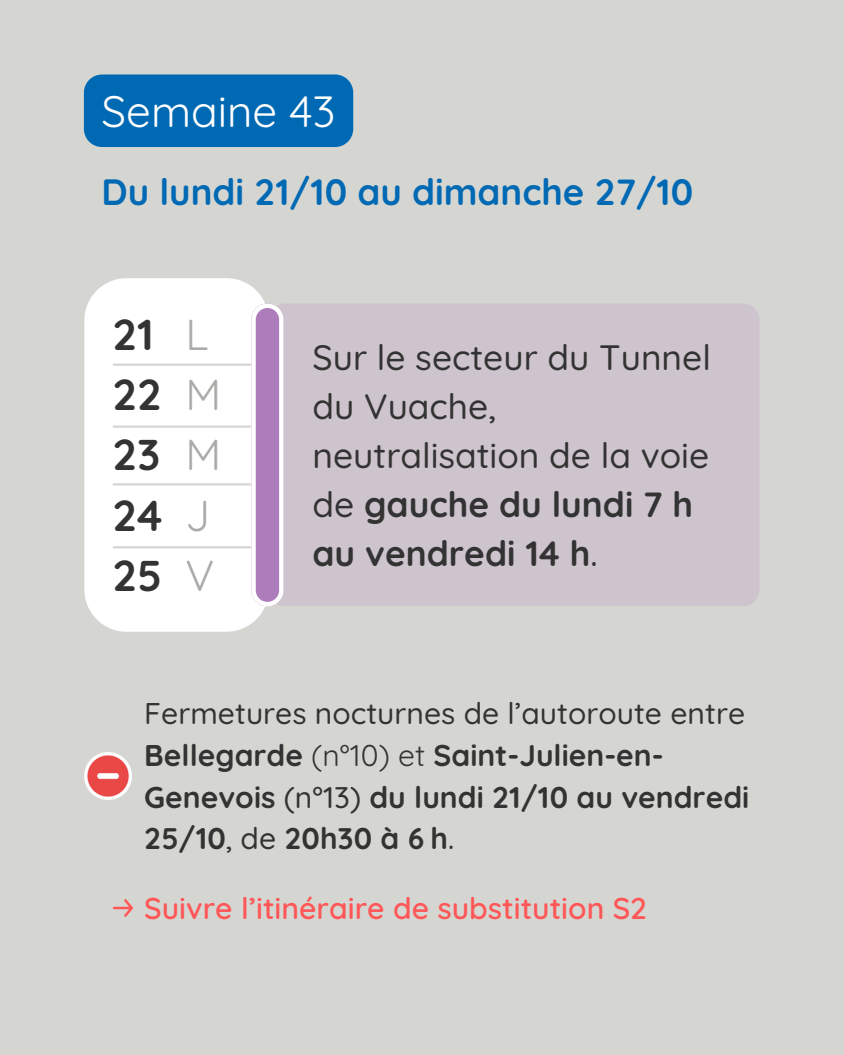
<style>
.page{position:relative;width:844px;height:1055px;background:#d5d6d2}
.page>*{position:absolute;margin:0;border:0;box-sizing:border-box;transform-origin:0 0}
.t1{font:43.95px "Quicksand";color:#fff}
.t2{font:700 43.35px/60.2px "Quicksand";color:#333}
.t3{font:43.35px/60.2px "Quicksand";color:#aaaba8}
.t4{font:700 36.6px "Quicksand";color:#0069b4}
.t5{font:500 35.25px/48.9px "Quicksand";color:#333}
.t6{font:700 30px/41.6px "Quicksand";color:#333}
.t7{font:600 30px "Quicksand";color:#ff5757}
.s1{font-weight:700}
.s2{font-weight:500}
.s3{font-weight:400}
</style>
<div class="page">
<div style="left:84px;top:74px;width:269px;height:73px;background:#0069b4;border-radius:18px"></div>
<div style="left:84px;top:278px;width:185px;height:353px;background:#fff;border-radius:42px"></div>
<hr style="left:114px;top:363px;width:153px;height:3px;background:#d5d6d2">
<hr style="left:114px;top:425px;width:153px;height:3px;background:#d5d6d2">
<hr style="left:114px;top:483px;width:153px;height:2px;background:#d5d6d2">
<hr style="left:114px;top:546px;width:153px;height:2px;background:#d5d6d2">
<div style="left:269px;top:303px;width:490px;height:303px;background:#cdc4cd;border-radius:17px"></div>
<svg style="left:251px;top:303px;width:33px;height:303px;background:#c5a3cf"></svg>
<img style="left:84px;top:753px;width:47px;height:46px">
<svg style="left:113px;top:899px;width:20px;height:18px"></svg>
<h3 class="t1" style="left:101px;top:83px;width:236px">Semaine 43</h3>
<h4 class="t4" style="left:101px;top:168px;width:593px">Du lundi 21/10 au dimanche 27/10</h4>
<h2 class="t2" style="left:113px;top:304px;width:52px">21<br>22<br>23<br>24<br>25</h2>
<h1 class="t3" style="left:185px;top:304px;width:37px">L<br>M<br>M<br>J<br>V</h1>
<h4 class="t5" style="left:312px;top:332px;width:400px">Sur le secteur du Tunnel du Vuache, neutralisation de la voie de <span class="s1">gauche du lundi 7 h au vendredi 14 h</span>.</h4>
<p class="t6" style="left:144px;top:692px;width:606px"><span class="s2">Fermetures nocturnes de l’autoroute entre </span>Bellegarde <span class="s3">(n°10) et</span> Saint-Julien-en-Genevois <span class="s2">(n°13)</span> du lundi 21/10 au vendredi 25/10<span class="s2">, de</span> 20h30 à 6 h<span class="s2">.</span></p>
<p class="t7" style="left:144px;top:888px;width:504px">Suivre l’itinéraire de substitution S2</p>
</div>
